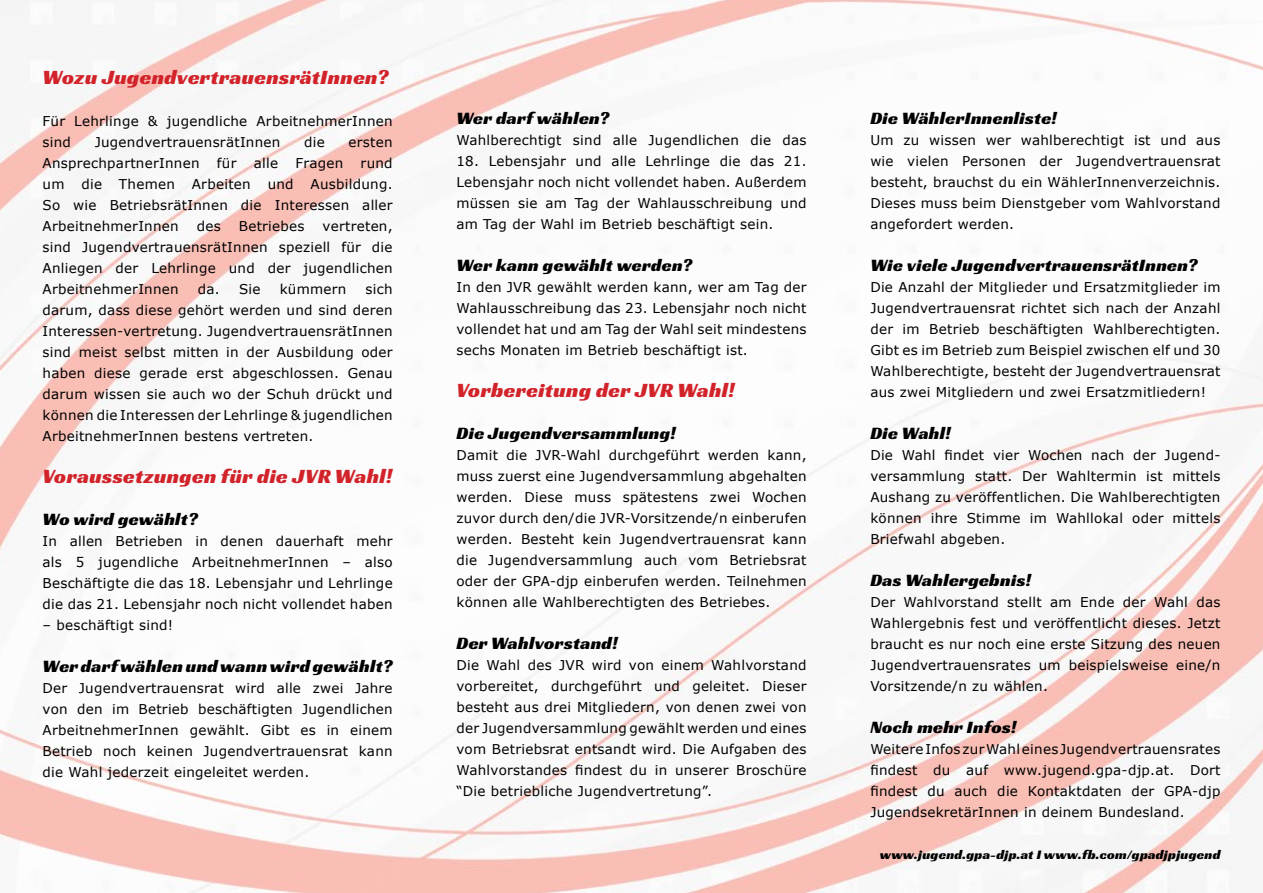
<style>
.page{position:relative;width:1263px;height:893px;background:#fff}
.page>*{position:absolute;margin:0;border:0;box-sizing:border-box;transform-origin:0 0}
.t1{font:21px "Racing Sans One";letter-spacing:.02em;color:#d2232a}
.t2{font:18px "Racing Sans One";letter-spacing:.02em;color:#000}
.t3{font:13.5px/21px "Verdana";letter-spacing:.02em;color:#000;text-align:justify}
.t4{font:13.5px "Racing Sans One";letter-spacing:.02em;color:#000}
</style>
<div class="page">
<img style="left:0;top:0;width:1263px;height:893px">
<h1 class="t1" style="left:43px;top:63px;width:347px">Wozu JugendvertrauensrätInnen?</h1>
<p class="t3" style="left:43px;top:111px;width:352px">Für Lehrlinge &amp; jugendliche ArbeitnehmerInnen sind</p>
<p class="t3" style="left:95px;top:132px;width:187px">JugendvertrauensrätInnen</p>
<p class="t3" style="left:304px;top:132px;width:22px">die</p>
<p class="t3" style="left:349px;top:132px;width:46px">ersten</p>
<p class="t3" style="left:43px;top:153px;width:159px">AnsprechpartnerInnen</p>
<p class="t3" style="left:217px;top:153px;width:21px">für</p>
<p class="t3" style="left:254px;top:153px;width:26px">alle</p>
<p class="t3" style="left:296px;top:153px;width:49px">Fragen</p>
<p class="t3" style="left:361px;top:153px;width:34px">rund</p>
<p class="t3" style="left:43px;top:174px;width:23px">um</p>
<p class="t3" style="left:81px;top:174px;width:22px">die</p>
<p class="t3" style="left:119px;top:174px;width:57px">Themen</p>
<p class="t3" style="left:192px;top:174px;width:60px">Arbeiten</p>
<p class="t3" style="left:268px;top:174px;width:28px">und</p>
<p class="t3" style="left:43px;top:174px;width:352px;text-indent:268px">Ausbildung.<br>So wie BetriebsrätInnen die Interessen aller ArbeitnehmerInnen</p>
<p class="t3" style="left:197px;top:216px;width:26px">des</p>
<p class="t3" style="left:239px;top:216px;width:67px">Betriebes</p>
<p class="t3" style="left:43px;top:216px;width:352px;text-indent:280px">vertreten, sind JugendvertrauensrätInnen speziell für die Anliegen der Lehrlinge und der jugendlichen ArbeitnehmerInnen</p>
<p class="t3" style="left:43px;top:279px;width:352px;text-indent:323px">sich darum, dass diese gehört werden und sind deren Interessen-vertretung. JugendvertrauensrätInnen sind meist selbst mitten in der Ausbildung oder haben diese gerade erst abgeschlossen. Genau darum wissen sie auch wo der Schuh drückt und können die Interessen der Lehrlinge &amp; jugendlichen ArbeitnehmerInnen bestens vertreten.</p>
<h1 class="t1" style="left:43px;top:462px;width:351px">Voraussetzungen für die JVR Wahl!</h1>
<h2 class="t2" style="left:43px;top:507px;width:157px">Wo wird gewählt?</h2>
<p class="t3" style="left:43px;top:531px;width:352px">In allen Betrieben in denen dauerhaft mehr als 5 jugendliche ArbeitnehmerInnen – also Beschäftigte die das 18. Lebensjahr und Lehrlinge die das 21. Lebensjahr noch nicht vollendet haben</p>
<p class="t3" style="left:43px;top:615px;width:132px">– beschäftigt sind!</p>
<h2 class="t2" style="left:43px;top:654px;width:352px">Wer darf wählen und wann wird gewählt?</h2>
<p class="t3" style="left:43px;top:678px;width:352px">Der Jugendvertrauensrat wird alle zwei Jahre von den im Betrieb beschäftigten Jugendlichen ArbeitnehmerInnen gewählt. Gibt es in einem Betrieb noch keinen Jugendvertrauensrat kann die Wahl jederzeit eingeleitet werden.</p>
<p class="t3" style="left:198px;top:279px;width:64px">da. Sie</p>
<p class="t3" style="left:280px;top:279px;width:68px">kümmern</p>
<h2 class="t2" style="left:456px;top:107px;width:154px">Wer darf wählen?</h2>
<p class="t3" style="left:456px;top:130px;width:352px">Wahlberechtigt sind alle Jugendlichen die das</p>
<p class="t3" style="left:456px;top:151px;width:352px">18. Lebensjahr und alle Lehrlinge die das 21.<br>Lebensjahr noch nicht vollendet haben. Außerdem müssen sie am Tag der Wahlausschreibung und am Tag der Wahl im Betrieb beschäftigt sein.</p>
<h2 class="t2" style="left:456px;top:254px;width:237px">Wer kann gewählt werden?</h2>
<p class="t3" style="left:456px;top:277px;width:352px">In den JVR gewählt werden kann, wer am Tag der Wahlausschreibung das 23. Lebensjahr noch nicht vollendet hat und am Tag der Wahl seit mindestens sechs Monaten im Betrieb beschäftigt ist.</p>
<h1 class="t1" style="left:456px;top:377px;width:280px">Vorbereitung der JVR Wahl!</h1>
<h2 class="t2" style="left:456px;top:422px;width:221px">Die Jugendversammlung!</h2>
<p class="t3" style="left:456px;top:445px;width:352px">Damit die JVR-Wahl durchgeführt werden kann, muss zuerst eine Jugendversammlung abgehalten werden. Diese muss spätestens zwei Wochen zuvor durch den/die JVR-Vorsitzende/n einberufen werden. Besteht kein Jugendvertrauensrat kann die Jugendversammlung auch vom Betriebsrat oder der GPA-djp einberufen werden. Teilnehmen können alle Wahlberechtigten des Betriebes.</p>
<h2 class="t2" style="left:456px;top:632px;width:163px">Der Wahlvorstand!</h2>
<p class="t3" style="left:456px;top:655px;width:352px">Die Wahl des JVR wird von einem Wahlvorstand vorbereitet, durchgeführt und geleitet. Dieser besteht aus drei Mitgliedern, von denen zwei von der Jugendversammlung gewählt werden und eines vom Betriebsrat entsandt wird. Die Aufgaben des Wahlvorstandes findest du in unserer Broschüre “Die betriebliche Jugendvertretung”.</p>
<h2 class="t2" style="left:870px;top:107px;width:188px">Die WählerInnenliste!</h2>
<p class="t3" style="left:870px;top:130px;width:352px">Um zu wissen wer wahlberechtigt ist und aus wie vielen Personen der Jugendvertrauensrat besteht, brauchst du ein WählerInnenverzeichnis.<br>Dieses muss beim Dienstgeber vom Wahlvorstand angefordert werden.</p>
<h2 class="t2" style="left:870px;top:254px;width:329px">Wie viele JugendvertrauensrätInnen?</h2>
<p class="t3" style="left:870px;top:277px;width:352px">Die Anzahl der Mitglieder und Ersatzmitglieder im Jugendvertrauensrat richtet sich nach der Anzahl der im Betrieb beschäftigten Wahlberechtigten.<br>Gibt es im Betrieb zum Beispiel zwischen elf und 30<br>Wahlberechtigte, besteht der Jugendvertrauensrat aus zwei Mitgliedern und zwei Ersatzmitliedern!</p>
<h2 class="t2" style="left:870px;top:422px;width:82px">Die Wahl!</h2>
<p class="t3" style="left:870px;top:445px;width:352px">Die Wahl findet vier Wochen nach der Jugend&shy;versammlung statt. Der Wahltermin ist mittels Aushang zu veröffentlichen. Die Wahlberechtigten können ihre Stimme im Wahllokal oder mittels Briefwahl abgeben.</p>
<h2 class="t2" style="left:870px;top:569px;width:162px">Das Wahlergebnis!</h2>
<p class="t3" style="left:870px;top:592px;width:352px">Der Wahlvorstand stellt am Ende der Wahl das Wahlergebnis fest und veröffentlicht dieses. Jetzt braucht es nur noch eine erste Sitzung des neuen Jugendvertrauensrates um beispielsweise eine/n Vorsitzende/n zu wählen.</p>
<h2 class="t2" style="left:870px;top:716px;width:148px">Noch mehr Infos!</h2>
<p class="t3" style="left:870px;top:739px;width:352px">Weitere Infos zur Wahl eines Jugendvertrauensrates findest du auf www.jugend.gpa-djp.at. Dort findest du auch die Kontaktdaten der GPA-djp JugendsekretärInnen in deinem Bundesland.</p>
<p class="t4" style="left:880px;top:846px;width:343px">www.jugend.gpa-djp.at I www.fb.com/gpadjpjugend</p>
</div>
